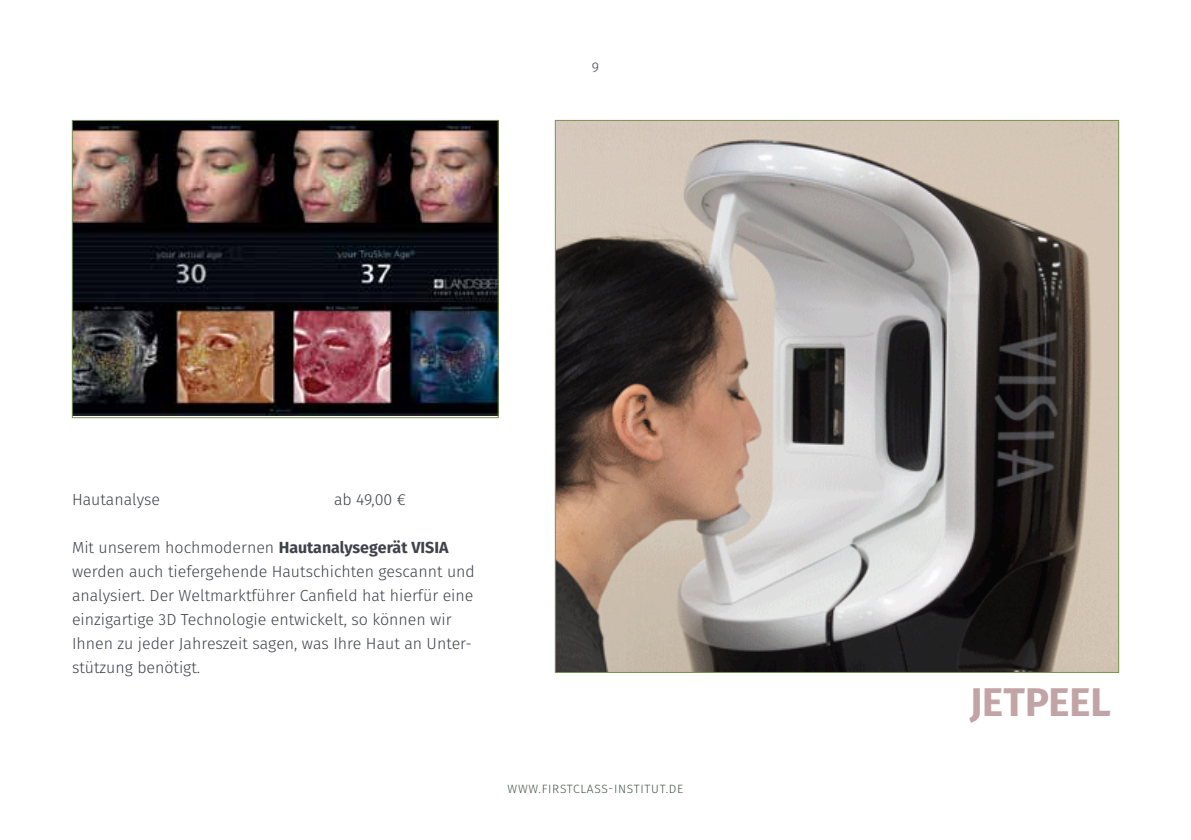
<style>
.page{position:relative;width:1191px;height:840px;background:#fff}
.page>*{position:absolute;margin:0;border:0;box-sizing:border-box;transform-origin:0 0}
.t1{font:700 40px "Fira Sans";letter-spacing:-.005em;color:#c2a4a7}
.t2{font:300 16px/24px "Fira Sans";color:#3f424a}
.t3{font:300 14px "Fira Sans";color:#3f424a}
.t4{font:300 12px "Fira Sans";letter-spacing:.06em;color:#46554b}
.s1{font-weight:700}
</style>
<div class="page">
<img style="left:74px;top:122px;width:422px;height:293px">
<div style="left:72px;top:120px;width:426px;height:298px;border:1px solid #799351"></div>
<img style="left:557px;top:122px;width:560px;height:548px">
<p class="t3" style="left:592px;top:57px;width:9px">9</p>
<p class="t2" style="left:72px;top:486px;width:89px">Hautanalyse</p>
<p class="t2" style="left:334px;top:486px;width:73px">ab 49,00 €</p>
<p class="t2" style="left:72px;top:534px;width:404px">Mit unserem hochmodernen <span class="s1">Hautanalysegerät VISIA </span>werden auch tiefergehende Hautschichten gescannt und analysiert. Der Weltmarktführer Canfield hat hierfür eine einzigartige 3D Technologie entwickelt, so können wir Ihnen zu jeder Jahreszeit sagen, was Ihre Haut an Unter&shy;stützung benötigt.</p>
<p class="t4" style="left:507px;top:779px;width:177px">WWW.FIRSTCLASS-INSTITUT.DE</p>
<h1 class="t1" style="left:969px;top:667px;width:143px">JETPEEL</h1>
</div>
